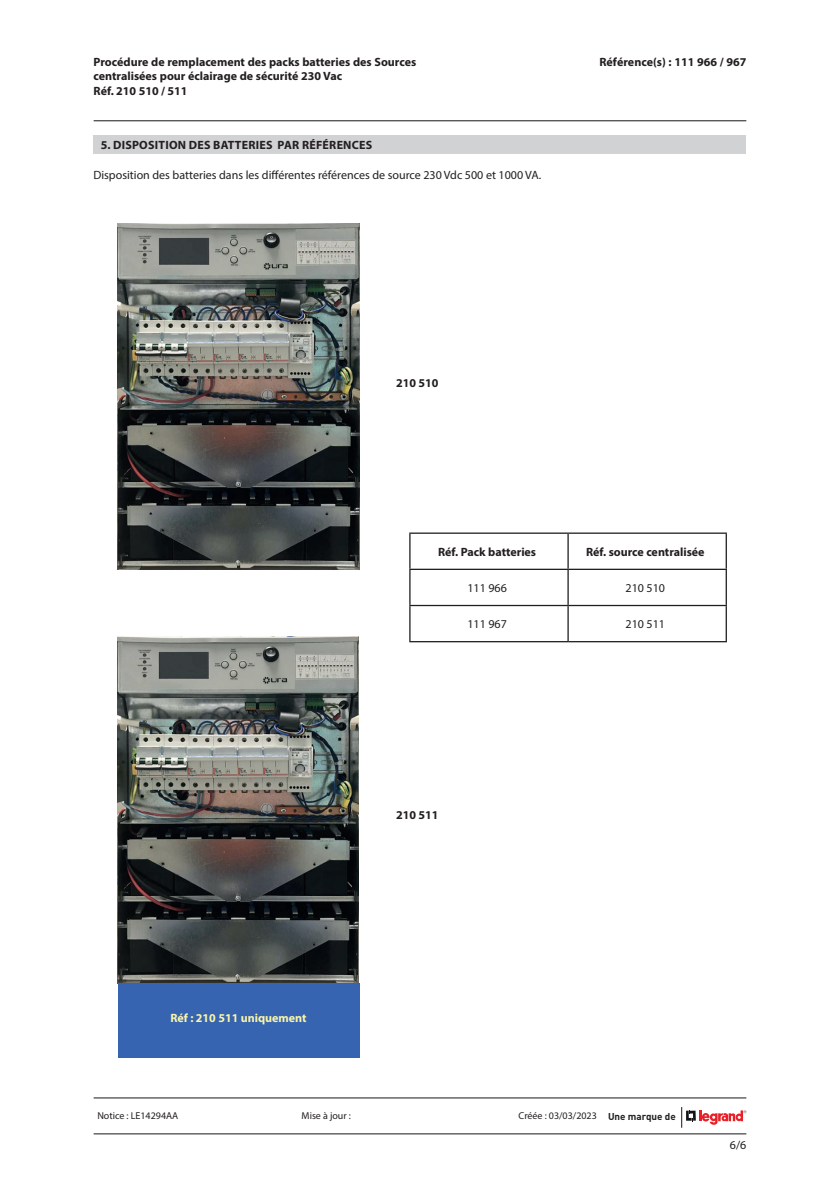
<style>
.page{position:relative;width:840px;height:1191px;background:#fff}
.page>*{position:absolute;margin:0;border:0;box-sizing:border-box;transform-origin:0 0}
.Coordonnées{font:700 12px/14.4px "Myriad Pro";color:#231f20}
.Coordonnées-2{font:12px "Myriad Pro";color:#231f20}
.Coordonnées-3{font:700 12px "Myriad Pro";letter-spacing:.02em;color:#231f20}
.t1{font:700 12px "Myriad Pro";color:#faf5a6}
.t2{font:10px "Myriad Pro";color:#231f20}
</style>
<div class="page">
<hr style="left:94px;top:120px;width:652px;height:1px;background:#231f20">
<hr style="left:94px;top:1133px;width:652px;height:1px;background:#231f20">
<hr style="left:94px;top:1097px;width:652px;height:1px;background:#231f20">
<svg style="left:681px;top:1107px;width:65px;height:20px"></svg>
<div style="left:93px;top:135px;width:653px;height:18px;background:#d1d2d4"></div>
<img style="left:118px;top:223px;width:241px;height:346px">
<img style="left:118px;top:637px;width:240px;height:346px">
<div style="left:118px;top:983px;width:241px;height:75px;background:#3764b0"></div>
<hr style="left:409px;top:532px;width:158px;height:2px;background:#231f20">
<hr style="left:409px;top:534px;width:1px;height:34px;background:#231f20">
<hr style="left:567px;top:532px;width:159px;height:2px;background:#231f20">
<hr style="left:567px;top:534px;width:1px;height:34px;background:#231f20">
<hr style="left:725px;top:534px;width:1px;height:34px;background:#231f20">
<hr style="left:409px;top:568px;width:158px;height:2px;background:#231f20">
<hr style="left:409px;top:570px;width:1px;height:35px;background:#231f20">
<hr style="left:567px;top:568px;width:159px;height:2px;background:#231f20">
<hr style="left:567px;top:570px;width:1px;height:35px;background:#231f20">
<hr style="left:725px;top:570px;width:1px;height:35px;background:#231f20">
<hr style="left:409px;top:605px;width:158px;height:1px;background:#231f20">
<hr style="left:409px;top:606px;width:1px;height:35px;background:#231f20">
<hr style="left:567px;top:605px;width:159px;height:1px;background:#231f20">
<hr style="left:567px;top:606px;width:1px;height:35px;background:#231f20">
<hr style="left:725px;top:606px;width:1px;height:35px;background:#231f20">
<hr style="left:409px;top:641px;width:158px;height:1px;background:#231f20">
<hr style="left:567px;top:641px;width:159px;height:1px;background:#231f20">
<p class="Coordonnées" style="left:94px;top:54px;width:324px">Procédure de remplacement des packs batteries des Sources centralisées pour éclairage de sécurité 230 Vac<br>Réf. 210 510 / 511</p>
<p class="Coordonnées" style="left:599px;top:54px;width:148px">Référence(s) : 111 966 / 967</p>
<p class="Coordonnées-3" style="left:101px;top:137px;width:273px">5. DISPOSITION DES BATTERIES PAR RÉFÉRENCES</p>
<p class="Coordonnées-2" style="left:93px;top:167px;width:449px">Disposition des batteries dans les différentes références de source 230 Vdc 500 et 1000 VA.</p>
<p class="Coordonnées" style="left:396px;top:375px;width:44px">210 510</p>
<p class="Coordonnées" style="left:438px;top:544px;width:99px">Réf. Pack batteries</p>
<p class="Coordonnées" style="left:585px;top:544px;width:120px">Réf. source centralisée</p>
<p class="Coordonnées-2" style="left:467px;top:580px;width:41px">111 966</p>
<p class="Coordonnées-2" style="left:625px;top:580px;width:41px">210 510</p>
<p class="Coordonnées-2" style="left:467px;top:616px;width:41px">111 967</p>
<p class="Coordonnées-2" style="left:625px;top:616px;width:41px">210 511</p>
<p class="t1" style="left:170px;top:1010px;width:138px">Réf : 210 511 uniquement</p>
<p class="Coordonnées" style="left:396px;top:807px;width:44px">210 511</p>
<p class="t2" style="left:97px;top:1110px;width:82px">Notice : LE14294AA</p>
<p class="t2" style="left:301px;top:1110px;width:51px">Mise à jour :</p>
<p class="t2" style="left:518px;top:1110px;width:159px">Créée : 03/03/2023 <sub>Une</sub> <sub>marque</sub> <sub>de</sub></p>
<p class="Coordonnées-2" style="left:729px;top:1137px;width:18px">6/6</p>
</div>
